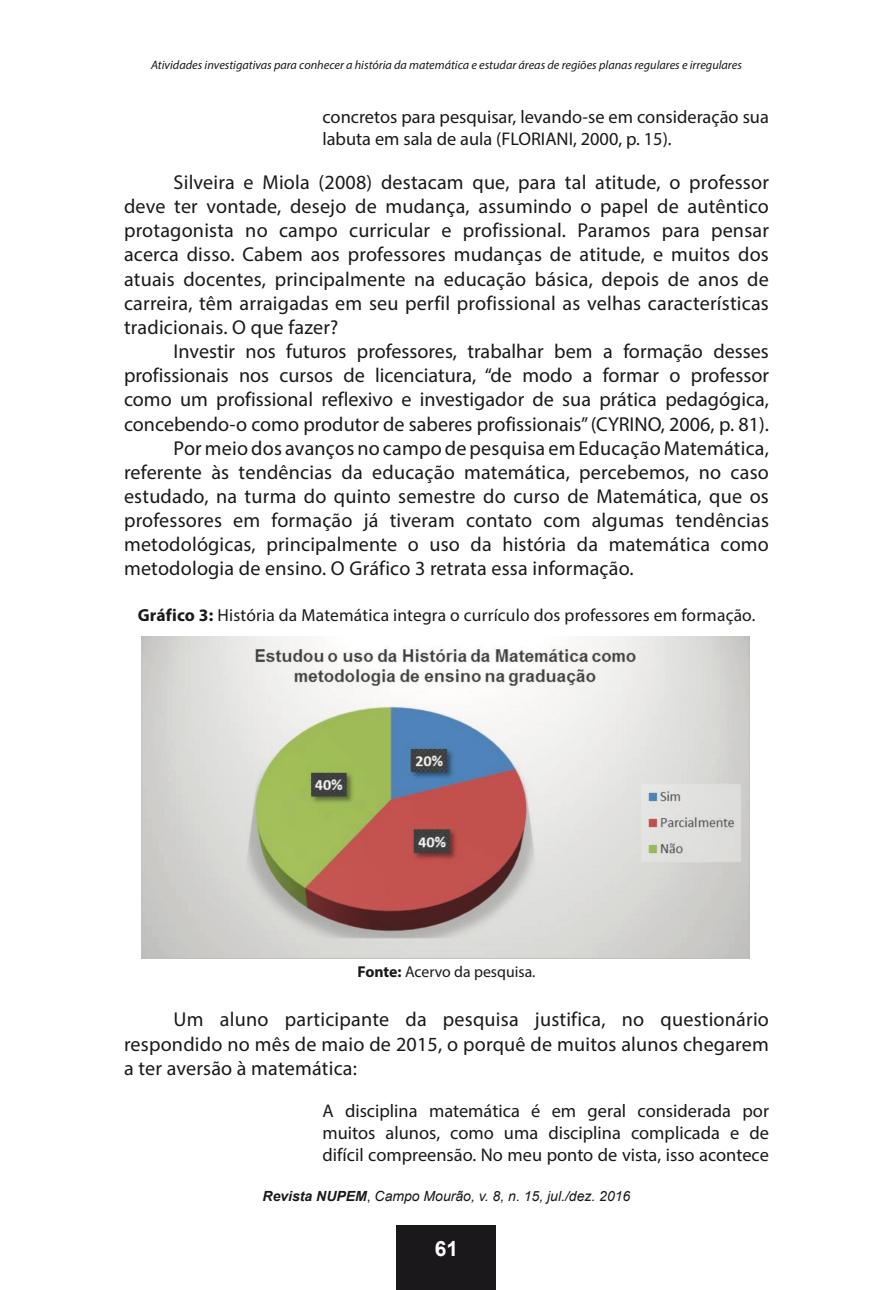
<style>
.page{position:relative;width:893px;height:1290px;background:#fff}
.page>*{position:absolute;margin:0;border:0;box-sizing:border-box;transform-origin:0 0}
.t1{font:700 21px "Arial";color:#fff}
.t2{font:20.12px/24.2px "Myriad Pro";letter-spacing:.01em;color:#1b181c;text-align:justify}
.t3{font:18.38px/22.1px "Myriad Pro";color:#1b181c}
.t4{font:17.5px "Myriad Pro";letter-spacing:.01em;color:#1b181c}
.t5{font:15.75px "Myriad Pro";color:#1b181c}
.t6{font:italic 14px "Arial";color:#1b181c}
.t7{font:italic 12.25px "Myriad Pro";color:#1b181c}
.s1{font-weight:700}
.s2{font-style:normal}
</style>
<div class="page">
<div style="left:397px;top:1225px;width:99px;height:65px;background:#1b181c"></div>
<img style="left:142px;top:636px;width:608px;height:322px">
<p class="t7" style="left:151px;top:57px;width:592px">Atividades investigativas para conhecer a história da matemática e estudar áreas de regiões planas regulares e irregulares</p>
<p class="t3" style="left:322px;top:105px;width:448px">concretos para pesquisar, levando-se em consideração sua labuta em sala de aula (FLORIANI, 2000, p. 15).</p>
<p class="t2" style="left:124px;top:170px;width:646px;text-indent:50px">Silveira e Miola (2008) destacam que, para tal atitude, o professor deve ter vontade, desejo de mudança, assumindo o papel de autêntico protagonista no campo curricular e profissional. Paramos para pensar acerca disso. Cabem aos professores mudanças de atitude, e muitos dos atuais docentes, principalmente na educação básica, depois de anos de carreira, têm arraigadas em seu perfil profissional as velhas características tradicionais. O que fazer?</p>
<p class="t2" style="left:174px;top:339px;width:597px">Investir nos futuros professores, trabalhar bem a formação desses</p>
<p class="t2" style="left:124px;top:363px;width:646px">profissionais nos cursos de licenciatura, “de modo a formar o professor</p>
<p class="t2" style="left:124px;top:387px;width:646px">como um profissional reflexivo e investigador de sua prática pedagógica,</p>
<p class="t2" style="left:124px;top:411px;width:646px">concebendo-o como produtor de saberes profissionais” (CYRINO, 2006, p. 81).</p>
<p class="t2" style="left:174px;top:435px;width:597px">Por meio dos avanços no campo de pesquisa em Educação Matemática,</p>
<p class="t2" style="left:124px;top:460px;width:646px">referente às tendências da educação matemática, percebemos, no caso</p>
<p class="t2" style="left:124px;top:484px;width:646px">estudado, na turma do quinto semestre do curso de Matemática, que os</p>
<p class="t2" style="left:124px;top:508px;width:646px">professores em formação já tiveram contato com algumas tendências</p>
<p class="t2" style="left:124px;top:532px;width:646px">metodológicas, principalmente o uso da história da matemática como</p>
<p class="t2" style="left:124px;top:556px;width:511px">metodologia de ensino. O Gráfico 3 retrata essa informação.</p>
<p class="t4" style="left:138px;top:604px;width:619px"><span class="s1">Gráfico 3:</span> História da Matemática integra o currículo dos professores em formação.</p>
<p class="t5" style="left:357px;top:962px;width:180px"><span class="s1">Fonte:</span> Acervo da pesquisa.</p>
<p class="t2" style="left:124px;top:1007px;width:646px;text-indent:50px">Um aluno participante da pesquisa justifica, no questionário respondido no mês de maio de 2015, o porquê de muitos alunos chegarem a ter aversão à matemática:</p>
<p class="t3" style="left:322px;top:1099px;width:448px;text-align:justify">A disciplina matemática é em geral considerada por muitos alunos, como uma disciplina complicada e de difícil compreensão. No meu ponto de vista, isso acontece</p>
<p class="t6" style="left:263px;top:1187px;width:369px"><span class="s1">Revista NUPEM</span><span class="s2">,</span> Campo Mourão, v. 8, n. 15, jul./dez. 2016</p>
<p class="t1" style="left:435px;top:1234px;width:25px">61</p>
</div>
